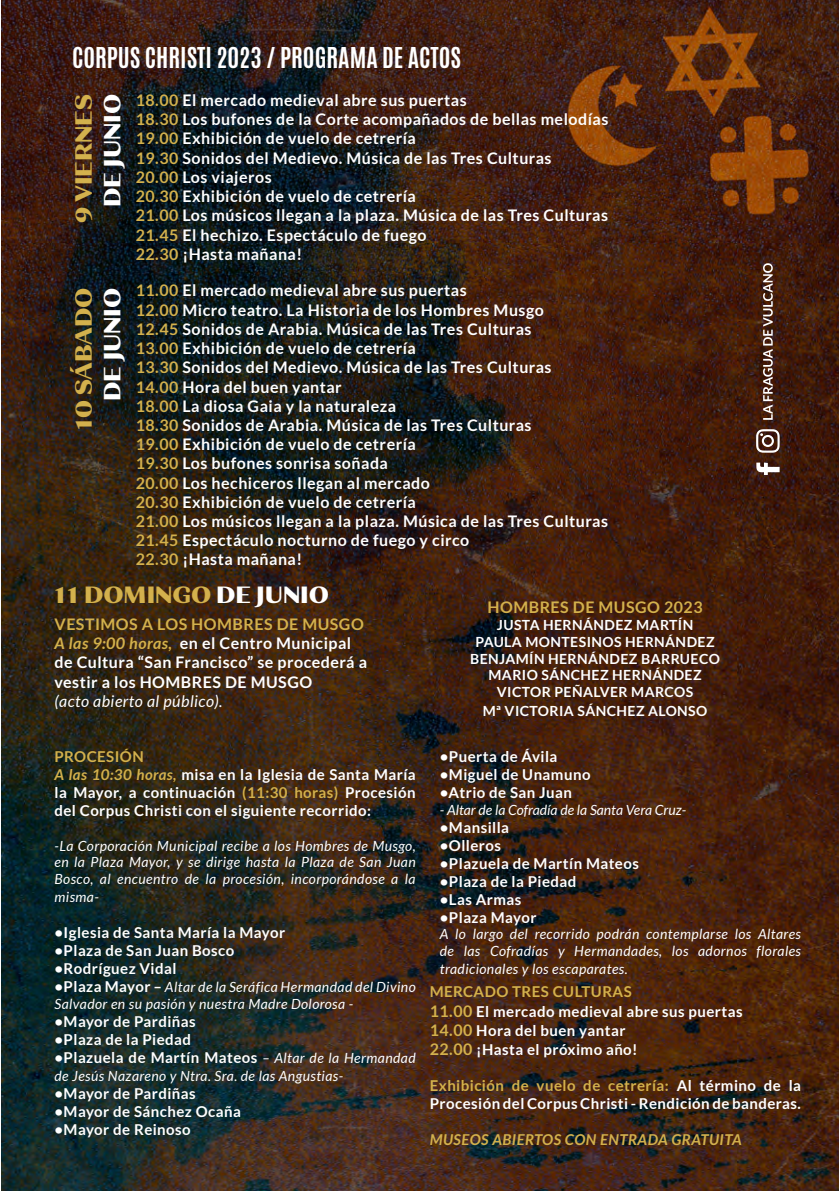
<style>
.page{position:relative;width:840px;height:1191px;background:#fff}
.page>*{position:absolute;margin:0;border:0;box-sizing:border-box;transform-origin:0 0}
.t1{font:700 24px "Antonio";color:#fff}
.t2{font:700 24px "Caliburn";color:#d3b14d}
.t3{font:700 24px "Caliburn";color:#fff}
.t4{font:700 16px/19.2px "Lato";letter-spacing:.03em;color:#fff}
.t5{font:italic 16px "Lato";letter-spacing:.03em;color:#fff}
.t6{font:700 16px "Lato";letter-spacing:.03em;color:#d3b14d}
.t7{font:700 15px/18px "Lato";letter-spacing:.03em;color:#fff}
.t8{font:italic 700 15px "Lato";letter-spacing:.03em;color:#d3b14d}
.t9{font:italic 14px/17.2px "Lato";letter-spacing:.03em;color:#fff;text-align:justify}
.t10{font:700 14px/16.8px "Lato";letter-spacing:.03em;color:#fff;text-align:center}
.t11{font:italic 14px "Lato";color:#fff}
.s1{color:#d3b14d}
.s2{color:#fff}
.s3{font-style:italic;color:#d3b14d}
.s4{font-weight:700;font-style:normal;font-size:15px}
.s5{font-weight:400;font-style:italic;font-size:14px}
.s6{font-size:16px;color:#d3b14d}
</style>
<div class="page">
<img style="left:1px;top:0;width:837px;height:1191px">
<svg style="left:755px;top:462px;width:24px;height:13px"></svg>
<svg style="left:755px;top:429px;width:24px;height:24px"></svg>
<svg style="left:762px;top:263px;width:10px;height:157px;background:#826a5f"></svg>
<h1 class="t1" style="left:72px;top:40px;width:390px">CORPUS CHRISTI 2023 / PROGRAMA DE ACTOS</h1>
<h1 class="t2" style="left:69px;top:223px;width:131px;rotate:-90deg">9 VIERNES</h1>
<h1 class="t3" style="left:98px;top:207px;width:114px;rotate:-90deg">DE JUNIO</h1>
<h1 class="t2" style="left:69px;top:430px;width:144px;rotate:-90deg">10 SÁBADO</h1>
<h1 class="t3" style="left:98px;top:401px;width:114px;rotate:-90deg">DE JUNIO</h1>
<p class="t4" style="left:136px;top:90px;width:474px"><span class="s1">18.00</span> El mercado medieval abre sus puertas<br><span class="s1">18.30</span> Los bufones de la Corte acompañados de bellas melodías <span class="s1">19.00</span> Exhibición de vuelo de cetrería<br><span class="s1">19.30</span> Sonidos del Medievo. Música de las Tres Culturas<br><span class="s1">20.00</span> Los viajeros<br><span class="s1">20.30</span> Exhibición de vuelo de cetrería<br><span class="s1">21.00</span> Los músicos llegan a la plaza. Música de las Tres Culturas <span class="s1">21.45</span> El hechizo. Espectáculo de fuego<br><span class="s1">22.30</span> ¡Hasta mañana!</p>
<p class="t4" style="left:136px;top:281px;width:473px"><span class="s1">11.00</span> El mercado medieval abre sus puertas<br><span class="s1">12.00</span> Micro teatro. La Historia de los Hombres Musgo<br><span class="s1">12.45</span> Sonidos de Arabia. Música de las Tres Culturas<br><span class="s1">13.00</span> Exhibición de vuelo de cetrería<br><span class="s1">13.30</span> Sonidos del Medievo. Música de las Tres Culturas<br><span class="s1">14.00</span> Hora del buen yantar<br><span class="s1">18.00</span> La diosa Gaia y la naturaleza<br><span class="s1">18.30</span> Sonidos de Arabia. Música de las Tres Culturas<br><span class="s1">19.00</span> Exhibición de vuelo de cetrería<br><span class="s1">19.30</span> Los bufones sonrisa soñada<br><span class="s1">20.00</span> Los hechiceros llegan al mercado<br><span class="s1">20.30</span> Exhibición de vuelo de cetrería<br><span class="s1">21.00</span> Los músicos llegan a la plaza. Música de las Tres Culturas <span class="s1">21.45</span> Espectáculo nocturno de fuego y circo<br><span class="s1">22.30</span> ¡Hasta mañana!</p>
<h1 class="t2" style="left:54px;top:580px;width:276px">11 DOMINGO <span class="s2">DE JUNIO</span></h1>
<p class="t4" style="left:54px;top:614px;width:314px"><span class="s1">VESTIMOS A LOS HOMBRES DE MUSGO </span><span class="s3">A las 9:00 horas,</span> en el Centro Municipal de Cultura “San Francisco” se procederá a vestir a los HOMBRES DE MUSGO</p>
<p class="t5" style="left:54px;top:692px;width:169px">(acto abierto al público).</p>
<p class="t7" style="left:54px;top:747px;width:362px"><span class="s1">PROCESIÓN<br></span><span class="s3">A las 10:30 horas,</span> misa en la Iglesia de Santa María la Mayor, a continuación <span class="s1">(11:30 horas)</span> Procesión del Corpus Christi con el siguiente recorrido:</p>
<p class="t9" style="left:54px;top:837px;width:362px">-La Corporación Municipal recibe a los Hombres de Musgo, en la Plaza Mayor, y se dirige hasta la Plaza de San Juan Bosco, al encuentro de la procesión, incorporándose a la misma-</p>
<p class="t7" style="left:54px;top:923px;width:232px">•Iglesia de Santa María la Mayor</p>
<p class="t7" style="left:54px;top:941px;width:181px">•Plaza de San Juan Bosco</p>
<p class="t7" style="left:54px;top:959px;width:123px">•Rodríguez Vidal</p>
<p class="t9" style="left:54px;top:979px;width:362px"><span class="s4">•Plaza Mayor –</span> Altar de la Seráfica Hermandad del Divino<br>Salvador en su pasión y nuestra Madre Dolorosa -</p>
<p class="t7" style="left:54px;top:1012px;width:143px">•Mayor de Pardiñas</p>
<p class="t7" style="left:54px;top:1030px;width:138px">•Plaza de la Piedad</p>
<p class="t7" style="left:54px;top:1048px;width:362px">•Plazuela de Martín Mateos <span class="s5">– Altar de la Hermandad</span></p>
<p class="t9" style="left:54px;top:1067px;width:290px">de Jesús Nazareno y Ntra. Sra. de las Angustias-</p>
<p class="t7" style="left:54px;top:1084px;width:143px">•Mayor de Pardiñas</p>
<p class="t7" style="left:54px;top:1102px;width:188px">•Mayor de Sánchez Ocaña</p>
<p class="t7" style="left:54px;top:1120px;width:138px">•Mayor de Reinoso</p>
<p class="t6" style="left:487px;top:598px;width:216px">HOMBRES DE MUSGO 2023</p>
<p class="t10" style="left:470px;top:616px;width:251px">JUSTA HERNÁNDEZ MARTÍN<br>PAULA MONTESINOS HERNÁNDEZ<br>BENJAMÍN HERNÁNDEZ BARRUECO<br>MARIO SÁNCHEZ HERNÁNDEZ<br>VICTOR PEÑALVER MARCOS</p>
<p class="t10" style="left:482px;top:703px;width:226px">Mª VICTORIA SÁNCHEZ ALONSO</p>
<p class="t7" style="left:439px;top:747px;width:119px">•Puerta de Ávila</p>
<p class="t7" style="left:439px;top:765px;width:152px">•Miguel de Unamuno</p>
<p class="t7" style="left:439px;top:783px;width:134px">•Atrio de San Juan</p>
<p class="t11" style="left:439px;top:801px;width:248px">- Altar de la Cofradía de la Santa Vera Cruz-</p>
<p class="t7" style="left:439px;top:818px;width:71px">•Mansilla</p>
<p class="t7" style="left:439px;top:836px;width:63px">•Olleros</p>
<p class="t7" style="left:439px;top:854px;width:200px">•Plazuela de Martín Mateos</p>
<p class="t7" style="left:439px;top:872px;width:138px">•Plaza de la Piedad</p>
<p class="t7" style="left:439px;top:890px;width:83px">•Las Armas</p>
<p class="t7" style="left:439px;top:908px;width:98px">•Plaza Mayor</p>
<p class="t9" style="left:439px;top:926px;width:362px">A lo largo del recorrido podrán contemplarse los Altares de las Cofradías y Hermandades, los adornos florales tradicionales y los escaparates.</p>
<p class="t7" style="left:429px;top:982px;width:314px;line-height:19.2px"><span class="s1">MERCADO TRES CULTURAS<br></span><span class="s6">11.00</span> El mercado medieval abre sus puertas<br><span class="s6">14.00</span> Hora del buen yantar<br><span class="s6">22.00</span> ¡Hasta el próximo año!</p>
<p class="t7" style="left:429px;top:1076px;width:372px"><span class="s1">Exhibición de vuelo de cetrería:</span> Al término de la<br>Procesión del Corpus Christi - Rendición de banderas.</p>
<p class="t8" style="left:429px;top:1131px;width:313px">MUSEOS ABIERTOS CON ENTRADA GRATUITA</p>
</div>
